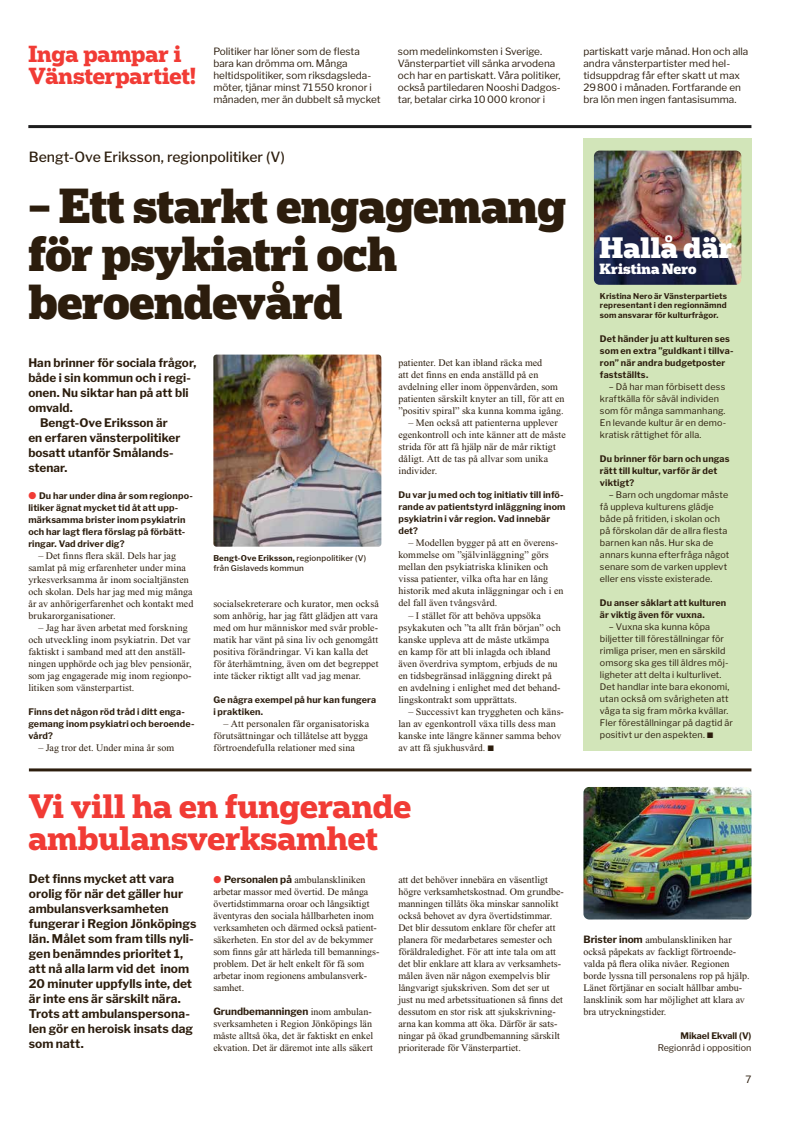
<style>
.page{position:relative;width:794px;height:1126px;background:#fff}
.page>*{position:absolute;margin:0;border:0;box-sizing:border-box;transform-origin:0 0}
.t1{font:900 46.6px/48.1px "Popular";letter-spacing:-.015em;color:#2c1d0d;scale:.96 1}
.t2{font:700 32px/32px "Popular";color:#f13b35}
.t3{font:900 28px "Popular";color:#fff}
.t4{font:700 22px/22px "Popular";letter-spacing:-.005em;color:#f13b35}
.t5{font:500 14px "Libre Franklin";color:#2c1d0d}
.t6{font:900 14px "Popular";color:#fff}
.t7{font:700 12px/15px "Libre Franklin";letter-spacing:.005em;color:#2c1d0d}
.t8{font:700 11.8px "Libre Franklin";letter-spacing:.005em;color:#2c1d0d}
.t9{font:10px/12px "Times New Roman";color:#2c1d0d}
.t10{font:10px/12px "Libre Franklin";color:#2c1d0d}
.t11{font:700 10px "Libre Franklin";color:#2c1d0d}
.t12{font:9px/12px "Libre Franklin";letter-spacing:.01em;color:#2c1d0d}
.t13{font:700 9px/12px "Libre Franklin";letter-spacing:.015em;color:#2c1d0d}
.t14{font:700 8px/9.8px "Libre Franklin";letter-spacing:.02em;color:#2c1d0d;text-align:justify}
.t15{font:500 8px/10px "Libre Franklin";letter-spacing:.02em;color:#2c1d0d}
.s1{color:#f13b35}
.s2{font-weight:700}
.s3{font-family:"Libre Franklin";font-weight:700}
.s4{font-family:"Times New Roman";font-weight:400}
</style>
<div class="page">
<hr style="left:28px;top:125px;width:723px;height:3px;background:#1e1d1e">
<hr style="left:29px;top:768px;width:722px;height:3px;background:#2c1d0d">
<div style="left:583px;top:139px;width:168px;height:612px;background:#d2e5b9"></div>
<img style="left:594px;top:151px;width:147px;height:134px">
<img style="left:583px;top:787px;width:168px;height:132px">
<img style="left:213px;top:354px;width:168px;height:192px">
<h3 class="t4" style="left:28px;top:43px;width:169px">Inga pampar i<br>Vänsterpartiet!</h3>
<p class="t10" style="left:583px;top:44px;width:166px">partiskatt varje månad. Hon och alla andra vänsterpartister med hel&shy;tidsuppdrag får efter skatt ut max 29800 i månaden. Fortfarande en bra lön men ingen fantasisumma.</p>
<p class="t10" style="left:213px;top:44px;width:169px">Politiker har löner som de flesta bara kan drömma om. Många heltidspolitiker, som riksdagsleda&shy;möter, tjänar minst 71550 kronor i månaden, mer än dubbelt så mycket</p>
<p class="t10" style="left:398px;top:44px;width:164px">som medelinkomsten i Sverige.<br>Vänsterpartiet vill sänka arvodena och har en partiskatt. Våra politiker, också partiledaren Nooshi Dadgos&shy;tar, betalar cirka 10000 kronor i</p>
<h3 class="t5" style="left:29px;top:146px;width:258px">Bengt-Ove Eriksson, regionpolitiker (V)</h3>
<h1 class="t1" style="left:28px;top:180px;width:562px">– Ett starkt engagemang för psykiatri och beroendevård</h1>
<p class="t8" style="left:28px;top:353px;width:169px">Han brinner för sociala frågor,</p>
<p class="t8" style="left:28px;top:368px;width:164px">både i sin kommun och i regi-</p>
<p class="t8" style="left:28px;top:383px;width:162px">onen. Nu siktar han på att bli</p>
<p class="t8" style="left:28px;top:398px;width:46px">omvald.</p>
<p class="t8" style="left:40px;top:413px;width:129px">Bengt-Ove Eriksson är</p>
<p class="t8" style="left:28px;top:428px;width:154px">en erfaren vänsterpolitiker</p>
<p class="t8" style="left:28px;top:443px;width:147px">bosatt utanför Smålands-</p>
<p class="t8" style="left:28px;top:458px;width:41px">stenar.</p>
<p class="t13" style="left:28px;top:488px;width:166px"><span class="s1">●</span> Du har under dina år som regionpo&shy;litiker ägnat mycket tid åt att upp&shy;märksamma brister inom psykiatrin och har lagt flera förslag på förbätt&shy;ringar. Vad driver dig?</p>
<p class="t9" style="left:28px;top:549px;width:166px;text-indent:10px">– Det finns flera skäl. Dels har jag samlat på mig erfarenheter under mina yrkesverksamma år inom socialtjänsten och skolan. Dels har jag med mig många år av anhörigerfarenhet och kontakt med brukarorganisationer.</p>
<p class="t9" style="left:28px;top:621px;width:165px;text-indent:10px">– Jag har även arbetat med forskning och utveckling inom psykiatrin. Det var faktiskt i samband med att den anställ&shy;ningen upphörde och jag blev pensionär, som jag engagerade mig inom regionpo&shy;litiken som vänsterpartist.</p>
<p class="t13" style="left:28px;top:704px;width:168px">Finns det någon röd tråd i ditt enga&shy;gemang inom psykiatri och beroende&shy;vård?</p>
<p class="t9" style="left:38px;top:741px;width:137px">– Jag tror det. Under mina år som</p>
<p class="t15" style="left:213px;top:552px;width:154px"><span class="s2">Bengt-Ove Eriksson,</span> regionpolitiker (V) från Gislaveds kommun</p>
<p class="t9" style="left:213px;top:597px;width:167px">socialsekreterare och kurator, men också som anhörig, har jag fått glädjen att vara med om hur människor med svår proble&shy;matik har vänt på sina liv och genomgått positiva förändringar. Vi kan kalla det för återhämtning, även om det begreppet inte täcker riktigt allt vad jag menar.</p>
<p class="t13" style="left:213px;top:692px;width:164px">Ge några exempel på hur kan fungera i praktiken.</p>
<p class="t9" style="left:213px;top:717px;width:157px;text-indent:10px">– Att personalen får organisatoriska förutsättningar och tillåtelse att bygga förtroendefulla relationer med sina</p>
<p class="t9" style="left:398px;top:357px;width:168px">patienter. Det kan ibland räcka med<br>att det finns en enda anställd på en avdelning eller inom öppenvården, som patienten särskilt knyter an till, för att en ”positiv spiral” ska kunna komma igång.</p>
<p class="t9" style="left:398px;top:417px;width:169px;text-indent:10px">– Men också att patienterna upplever egenkontroll och inte känner att de måste strida för att få hjälp när de mår riktigt dåligt. Att de tas på allvar som unika individer.</p>
<p class="t13" style="left:398px;top:488px;width:169px">Du var ju med och tog initiativ till infö&shy;rande av patientstyrd inläggning inom psykiatrin i vår region. Vad innebär det?</p>
<p class="t9" style="left:398px;top:537px;width:167px;text-indent:10px">– Modellen bygger på att en överens&shy;kommelse om ”självinläggning” görs mellan den psykiatriska kliniken och vissa patienter, vilka ofta har en lång historik med akuta inläggningar och i en del fall även tvångsvård.</p>
<p class="t9" style="left:398px;top:609px;width:164px;text-indent:10px">– I stället för att behöva uppsöka psykakuten och ”ta allt från början” och kanske uppleva att de måste utkämpa en kamp för att bli inlagda och ibland även överdriva symptom, erbjuds de nu en tidsbegränsad inläggning direkt på en avdelning i enlighet med det behand&shy;lingskontrakt som upprättats.</p>
<p class="t9" style="left:398px;top:705px;width:167px;text-indent:10px">– Successivt kan tryggheten och käns&shy;lan av egenkontroll växa tills dess man kanske inte längre känner samma behov av att få sjukhusvård. ■</p>
<h2 class="t2" style="left:28px;top:789px;width:384px">Vi vill ha en fungerande ambulansverksamhet</h2>
<p class="t7" style="left:29px;top:869px;width:169px">Det finns mycket att vara orolig för när det gäller hur ambulansverksamheten fungerar i Region Jönköpings län. Målet som fram tills nyli&shy;gen benämndes prioritet 1, att nå alla larm vid det inom<br>20 minuter uppfylls inte, det är inte ens är särskilt nära.<br>Trots att ambulanspersona&shy;len gör en heroisk insats dag som natt.</p>
<p class="t9" style="left:213px;top:873px;width:168px"><span class="s1">●</span> <span class="s3">Personalen på</span> ambulanskliniken arbetar massor med övertid. De många övertidstimmarna oroar och långsiktigt äventyras den sociala hållbarheten inom verksamheten och därmed också patient&shy;säkerheten. En stor del av de bekymmer som finns går att härleda till bemannings&shy;problem. Det är helt enkelt för få som arbetar inom regionens ambulansverk&shy;samhet.</p>
<p class="t11" style="left:213px;top:1003px;width:160px">Grundbemanningen <span class="s4">inom ambulan-</span></p>
<p class="t9" style="left:213px;top:1017px;width:161px">sverksamheten i Region Jönköpings län måste alltså öka, det är faktiskt en enkel ekvation. Det är däremot inte alls säkert</p>
<p class="t9" style="left:398px;top:873px;width:167px">att det behöver innebära en väsentligt högre verksamhetskostnad. Om grundbe&shy;manningen tillåts öka minskar sannolikt också behovet av dyra övertidstimmar.<br>Det blir dessutom enklare för chefer att planera för medarbetares semester och föräldraledighet. För att inte tala om att det blir enklare att klara av verksamhets&shy;målen även när någon exempelvis blir långvarigt sjukskriven. Som det ser ut just nu med arbetssituationen så finns det dessutom en stor risk att sjukskrivning&shy;arna kan komma att öka. Därför är sats&shy;ningar på ökad grundbemanning särskilt prioriterade för Vänsterpartiet.</p>
<h3 class="t3" style="left:599px;top:229px;width:134px">Hallå där</h3>
<h3 class="t6" style="left:599px;top:260px;width:98px">Kristina Nero</h3>
<p class="t14" style="left:600px;top:290px;width:129px">Kristina Nero är Vänsterpartiets representant i den regionnämnd som ansvarar för kulturfrågor.</p>
<p class="t13" style="left:600px;top:332px;width:135px">Det händer ju att kulturen ses som en extra ”guldkant i tillva&shy;ron” när andra budgetposter fastställts.</p>
<p class="t12" style="left:600px;top:380px;width:128px;text-indent:9px">– Då har man förbisett dess kraftkälla för såväl individen som för många sammanhang.<br>En levande kultur är en demo&shy;kratisk rättighet för alla.</p>
<p class="t13" style="left:600px;top:452px;width:131px">Du brinner för barn och ungas rätt till kultur, varför är det viktigt?</p>
<p class="t12" style="left:600px;top:488px;width:131px;text-indent:9px">– Barn och ungdomar måste få uppleva kulturens glädje både på fritiden, i skolan och på förskolan där de allra flesta barnen kan nås. Hur ska de annars kunna efterfråga något senare som de varken upplevt eller ens visste existerade.</p>
<p class="t13" style="left:600px;top:596px;width:128px">Du anser såklart att kulturen är viktig även för vuxna.</p>
<p class="t12" style="left:600px;top:620px;width:134px;text-indent:9px">– Vuxna ska kunna köpa biljetter till föreställningar för rimliga priser, men en särskild omsorg ska ges till äldres möj&shy;ligheter att delta i kulturlivet.<br>Det handlar inte bara ekonomi, utan också om svårigheten att våga ta sig fram mörka kvällar.<br>Fler föreställningar på dagtid är positivt ur den aspekten. ■</p>
<p class="t9" style="left:583px;top:933px;width:168px"><span class="s3">Brister inom</span> ambulanskliniken har också påpekats av fackligt förtroende&shy;valda på flera olika nivåer. Regionen borde lyssna till personalens rop på hjälp.<br>Länet förtjänar en socialt hållbar ambu&shy;lansklinik som har möjlighet att klara av bra utryckningstider.</p>
<p class="t13" style="left:680px;top:1028px;width:72px">Mikael Ekvall (V)</p>
<p class="t12" style="left:658px;top:1040px;width:95px">Regionråd i opposition</p>
<p class="t10" style="left:745px;top:1072px;width:7px">7</p>
</div>
